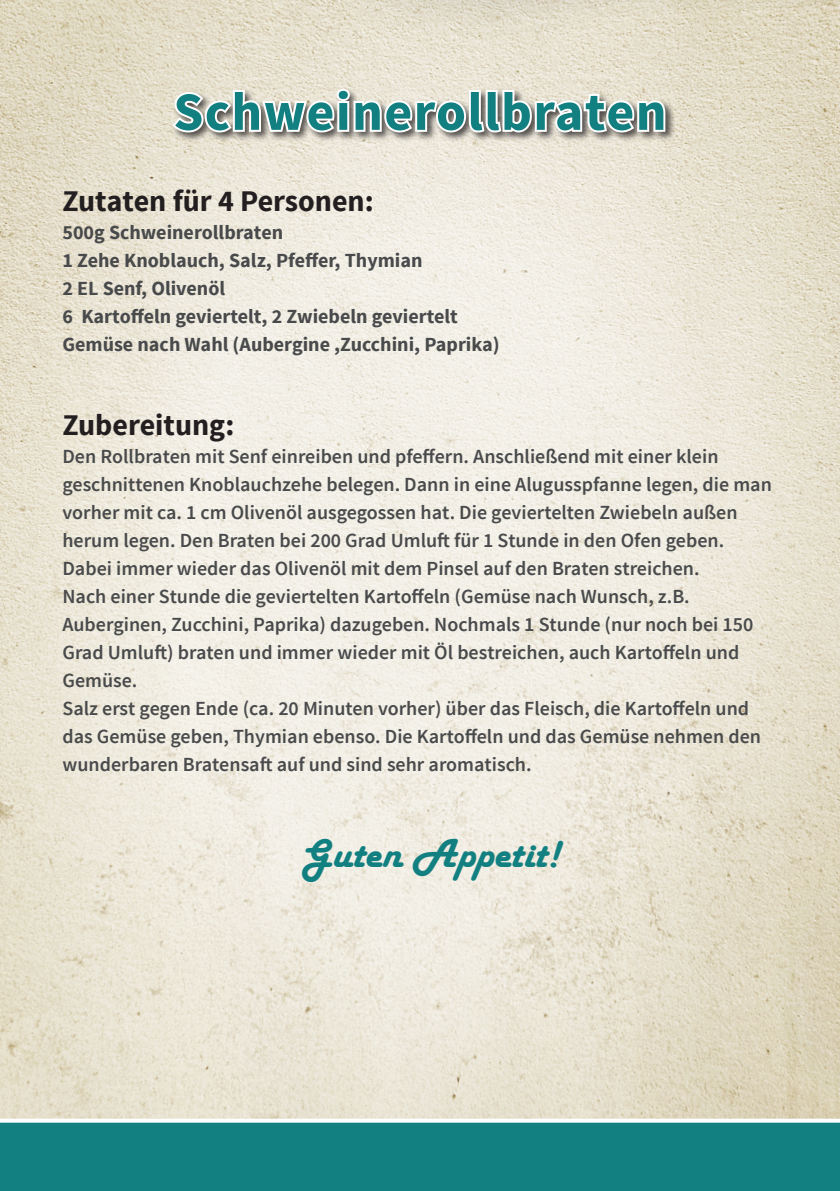
<style>
.page{position:relative;width:840px;height:1191px;background:#fff}
.page>*{position:absolute;margin:0;border:0;box-sizing:border-box;transform-origin:0 0}
.t1{font:700 54px "Source Sans Pro";letter-spacing:.025em;color:#128081}
.t2{font:42px "Harlow Solid";color:#128081}
.t3{font:700 30px "Source Sans Pro";color:#231f20}
.t4{font:600 20px/28px "Source Sans Pro";color:#494a4b}
.t5{font:700 20px "Source Sans Pro";color:#494a4b}
</style>
<div class="page">
<img style="left:0;top:0;width:839px;height:1118px">
<div style="left:0;top:1118px;width:839px;height:73px;background:#128081"></div>
<div style="left:171px;top:87px;width:504px;height:56px;background:#231f20;opacity:.75"></div>
<svg style="left:169px;top:86px;width:498px;height:50px"></svg>
<p class="t1" style="left:173px;top:77px;width:494px">Schweinerollbraten</p>
<p class="t3" style="left:62px;top:182px;width:313px">Zutaten für 4 Personen:</p>
<p class="t5" style="left:62px;top:220px;width:222px">500g Schweinerollbraten</p>
<p class="t5" style="left:62px;top:248px;width:361px">1 Zehe Knoblauch, Salz, Pfeffer, Thymian</p>
<p class="t5" style="left:62px;top:276px;width:164px">2 EL Senf, Olivenöl</p>
<p class="t5" style="left:62px;top:304px;width:397px">6 Kartoffeln geviertelt, 2 Zwiebeln geviertelt</p>
<p class="t5" style="left:62px;top:332px;width:438px">Gemüse nach Wahl (Aubergine ,Zucchini, Paprika)</p>
<p class="t3" style="left:62px;top:406px;width:173px">Zubereitung:</p>
<p class="t4" style="left:62px;top:443px;width:710px">Den Rollbraten mit Senf einreiben und pfeffern. Anschließend mit einer klein geschnittenen Knoblauchzehe belegen. Dann in eine Alugusspfanne legen, die man vorher mit ca. 1 cm Olivenöl ausgegossen hat. Die geviertelten Zwiebeln außen herum legen. Den Braten bei 200 Grad Umluft für 1 Stunde in den Ofen geben.</p>
<p class="t4" style="left:62px;top:555px;width:638px">Dabei immer wieder das Olivenöl mit dem Pinsel auf den Braten streichen.</p>
<p class="t4" style="left:62px;top:583px;width:692px">Nach einer Stunde die geviertelten Kartoffeln (Gemüse nach Wunsch, z.B.<br>Auberginen, Zucchini, Paprika) dazugeben. Nochmals 1 Stunde (nur noch bei 150<br>Grad Umluft) braten und immer wieder mit Öl bestreichen, auch Kartoffeln und Gemüse.</p>
<p class="t4" style="left:62px;top:695px;width:699px">Salz erst gegen Ende (ca. 20 Minuten vorher) über das Fleisch, die Kartoffeln und das Gemüse geben, Thymian ebenso. Die Kartoffeln und das Gemüse nehmen den wunderbaren Bratensaft auf und sind sehr aromatisch.</p>
<p class="t2" style="left:300px;top:830px;width:260px">Guten Appetit!</p>
</div>
